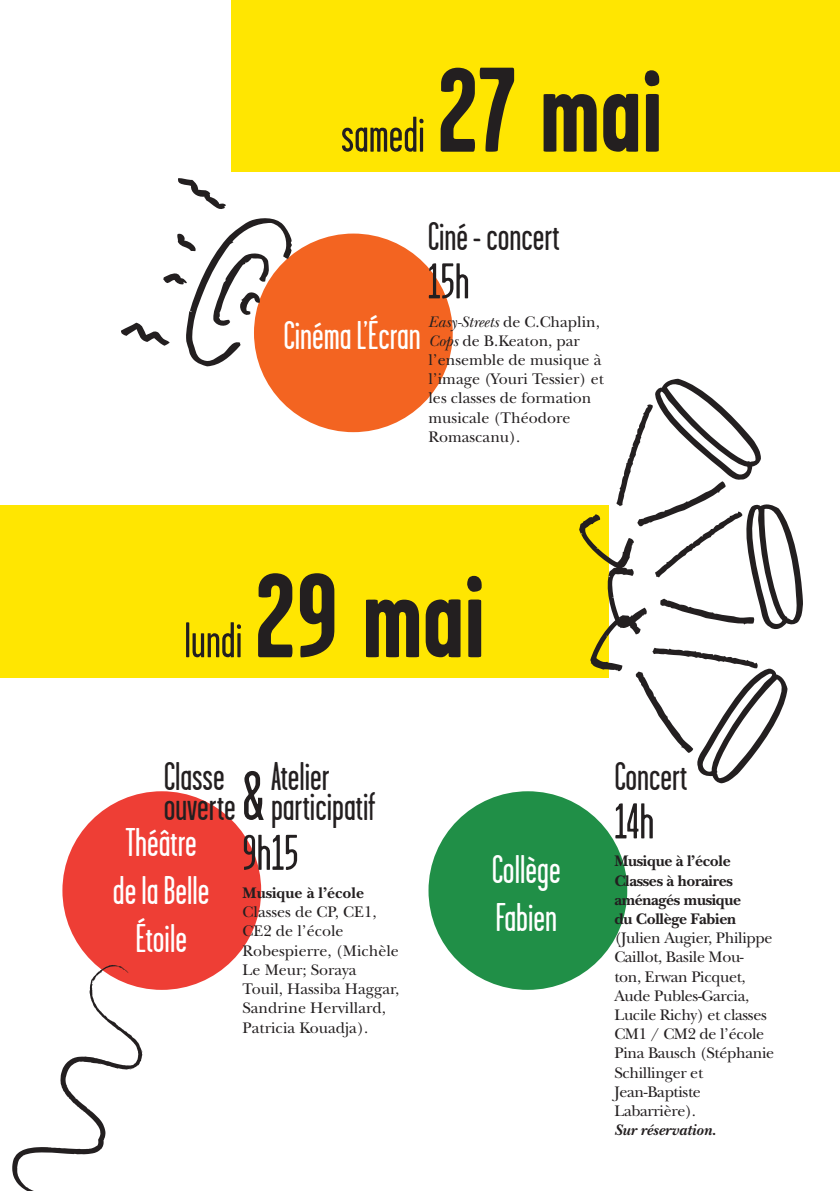
<style>
.page{position:relative;width:840px;height:1191px;background:#fff}
.page>*{position:absolute;margin:0;border:0;box-sizing:border-box;transform-origin:0 0}
.t1{font:700 120px "Garage Gothic";color:#231f20}
.t2{font:50px "Garage Gothic";color:#231f20}
.t3{font:40px "Garage Gothic";color:#231f20}
.t4{font:40px/48px "Garage Gothic";color:#fff}
.t5{font:16px/19.2px "New Baskerville Std";color:#231f20}
.t6{font:16px/19.2px "New Baskerville Std";letter-spacing:-.02em;color:#231f20}
.t7{font:700 16px/19.2px "New Baskerville Std";letter-spacing:-.02em;color:#231f20}
.t8{font:italic 700 16px "New Baskerville Std";color:#231f20}
.t9{font:700 16px "New Baskerville Std";color:#231f20}
.s1{font-style:italic}
.s2{font-size:70px}
</style>
<div class="page">
<div style="left:231px;top:0;width:608px;height:171px;background:#ffe601"></div>
<div style="left:0;top:505px;width:608px;height:172px;background:#ffe601"></div>
<div style="left:428px;top:791px;width:199px;height:199px;background:#208f47;border-radius:50%"></div>
<div style="left:62px;top:791px;width:199px;height:199px;background:#ee3e35;border-radius:50%"></div>
<div style="left:254px;top:233px;width:198px;height:199px;background:#f36421;border-radius:50%"></div>
<svg style="left:578px;top:379px;width:224px;height:404px"></svg>
<svg style="left:121px;top:178px;width:171px;height:188px"></svg>
<svg style="left:12px;top:965px;width:130px;height:226px"></svg>
<h2 class="t2" style="left:341px;top:109px;width:85px">samedi</h2>
<h1 class="t1" style="left:437px;top:47px;width:227px">27 mai</h1>
<h3 class="t3" style="left:427px;top:216px;width:133px">Ciné - concert</h3>
<h2 class="t2" style="left:427px;top:255px;width:43px">15h</h2>
<h3 class="t4" style="left:283px;top:312px;width:139px">Cinéma L’Écran</h3>
<p class="t5" style="left:428px;top:312px;width:177px"><span class="s1">Easy-Streets</span> de C.Chaplin,<br><span class="s1">Cops</span> de B.Keaton, par l’ensemble de musique à l’image (Youri Tessier) et les classes de formation musicale (Théodore<br>Romascanu).</p>
<h2 class="t2" style="left:184px;top:614px;width:59px">lundi</h2>
<h1 class="t1" style="left:255px;top:553px;width:232px">29 mai</h1>
<h3 class="t3" style="left:163px;top:771px;width:167px">ouverte <span class="s2">&amp;</span> Atelier</h3>
<h3 class="t3" style="left:163px;top:756px;width:62px">Classe</h3>
<h3 class="t3" style="left:271px;top:786px;width:106px">participatif</h3>
<h3 class="t4" style="left:113px;top:818px;width:98px;text-align:center">Théâtre de la Belle<br>Étoile</h3>
<h2 class="t2" style="left:242px;top:827px;width:57px">9h15</h2>
<p class="t9" style="left:242px;top:883px;width:123px">Musique à l’école</p>
<p class="t5" style="left:242px;top:902px;width:158px">Classes de CP, CE1,<br>CE2 de l’école<br>Robespierre, (Michèle<br>Le Meur; Soraya<br>Touil, Hassiba Haggar,<br>Sandrine Hervillard,<br>Patricia Kouadja).</p>
<h3 class="t3" style="left:614px;top:756px;width:74px">Concert</h3>
<h2 class="t2" style="left:614px;top:795px;width:41px">14h</h2>
<h3 class="t4" style="left:491px;top:845px;width:70px">Collège<br>Fabien</h3>
<p class="t7" style="left:614px;top:851px;width:128px">Musique à l’école<br>Classes à horaires aménagés musique du Collège Fabien</p>
<p class="t6" style="left:614px;top:928px;width:161px">(Julien Augier, Philippe<br>Caillot, Basile Mou&shy;ton, Erwan Picquet,<br>Aude Publes-Garcia,<br>Lucile Richy) et classes<br>CM1 / CM2 de l’école<br>Pina Bausch (Stéphanie<br>Schillinger et<br>Jean-Baptiste<br>Labarrière).</p>
<p class="t8" style="left:614px;top:1120px;width:103px">Sur réservation.</p>
</div>
